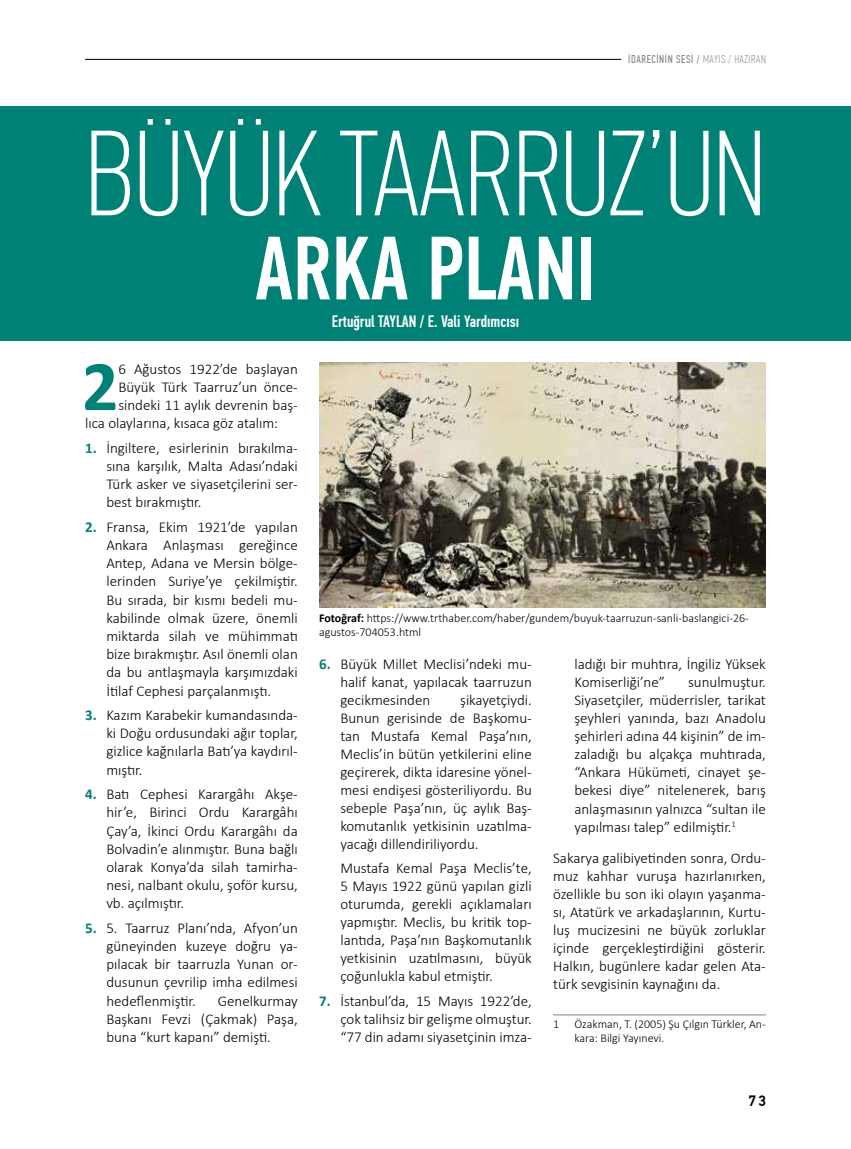
<style>
.page{position:relative;width:851px;height:1149px;background:#fff}
.page>*{position:absolute;margin:0;border:0;box-sizing:border-box;transform-origin:0 0}
.t1{font:100 121.5px "PF Din Text Comp Pro";color:#fff}
.t2{font:500 90px "PF Din Text Comp Pro";color:#fff}
.t3{font:700 71.7px "Calibri";color:#008176}
.t4{font:500 16.5px "PF Din Text Comp Pro";color:#fff}
.t5{font:300 15px/18.1px "Calibri";color:#000;text-align:justify}
.t6{font:500 15px "PF Din Text Pro";color:#000}
.t7{font:300 12px/13.5px "Calibri";color:#000}
.t8{font:11.25px "PF Din Text Comp Pro";letter-spacing:.055em;color:#808285}
.s1{font-weight:100}
.s2{font-weight:700;color:#008176}
.s3{font-weight:700}
</style>
<div class="page">
<hr style="left:85px;top:59px;width:536px;height:1px;background:#000">
<hr style="left:553px;top:1014px;width:212px;height:1px;background:#808285">
<div style="left:0;top:106px;width:850px;height:234px;background:#008176"></div>
<img style="left:319px;top:362px;width:446px;height:245px">
<p class="t8" style="left:628px;top:53px;width:139px">İDARECİNİN SESİ / <span class="s1">MAYIS / HAZİRAN</span></p>
<h1 class="t1" style="left:85px;top:104px;width:682px">BÜYÜK TAARRUZ’UN</h1>
<h2 class="t2" style="left:255px;top:216px;width:342px">ARKA PLANI</h2>
<h3 class="t3" style="left:82px;top:335px;width:38px">2</h3>
<p class="t5" style="left:118px;top:360px;width:181px">6 Ağustos 1922’de başlayan</p>
<p class="t5" style="left:118px;top:378px;width:181px">Büyük Türk Taarruz’un önce-</p>
<p class="t5" style="left:118px;top:396px;width:181px">sindeki 11 aylık devrenin baş-</p>
<p class="t5" style="left:85px;top:414px;width:195px">lıca olaylarına, kısaca göz atalım:</p>
<p class="t5" style="left:106px;top:438px;width:193px;text-indent:-21px"><span class="s2">1.</span> İngiltere, esirlerinin bırakılma&shy;sına karşılık, Malta Adası’ndaki Türk asker ve siyasetçilerini ser&shy;best bırakmıştır.</p>
<p class="t5" style="left:106px;top:517px;width:193px;text-indent:-21px"><span class="s2">2.</span> Fransa, Ekim 1921’de yapılan Ankara Anlaşması gereğince Antep, Adana ve Mersin bölge&shy;lerinden Suriye’ye çekilmiştir.<br>Bu sırada, bir kısmı bedeli mu&shy;kabilinde olmak üzere, önemli miktarda silah ve mühimmatı bize bırakmıştır. Asıl önemli olan da bu antlaşmayla karşımızdaki İtilaf Cephesi parçalanmıştı.</p>
<p class="t5" style="left:106px;top:705px;width:193px;text-indent:-21px"><span class="s2">3.</span> Kazım Karabekir kumandasında&shy;ki Doğu ordusundaki ağır toplar, gizlice kağnılarla Batı’ya kaydırıl&shy;mıştır.</p>
<p class="t5" style="left:106px;top:784px;width:193px;text-indent:-21px"><span class="s2">4.</span> Batı Cephesi Karargâhı Akşe&shy;hir’e, Birinci Ordu Karargâhı Çay’a, İkinci Ordu Karargâhı da Bolvadin’e alınmıştır. Buna bağlı olarak Konya’da silah tamirha&shy;nesi, nalbant okulu, şoför kursu, vb. açılmıştır.</p>
<p class="t5" style="left:106px;top:918px;width:193px;text-indent:-21px"><span class="s2">5.</span> 5. Taarruz Planı’nda, Afyon’un güneyinden kuzeye doğru ya&shy;pılacak bir taarruzla Yunan or&shy;dusunun çevrilip imha edilmesi hedeflenmiştir.</p>
<p class="t5" style="left:106px;top:991px;width:193px;text-indent:111px">Genelkurmay Başkanı Fevzi (Çakmak) Paşa, buna “kurt kapanı” demişti.</p>
<p class="t4" style="left:332px;top:311px;width:189px">Ertuğrul TAYLAN / E. Vali Yardımcısı</p>
<p class="t7" style="left:319px;top:610px;width:431px;line-height:14.4px"><span class="s3">Fotoğraf:</span> https://www.trthaber.com/haber/gundem/buyuk-taarruzun-sanli-baslangici-26- agustos-704053.html</p>
<p class="t5" style="left:340px;top:654px;width:193px;text-indent:-21px"><span class="s2">6.</span> Büyük Millet Meclisi’ndeki mu&shy;halif kanat, yapılacak taarruzun gecikmesinden</p>
<p class="t5" style="left:340px;top:690px;width:193px;text-indent:120px">şikayetçiydi.<br>Bunun gerisinde de Başkomu&shy;tan Mustafa Kemal Paşa’nın, Meclis’in bütün yetkilerini eline geçirerek, dikta idaresine yönel&shy;mesi endişesi gösteriliyordu. Bu sebeple Paşa’nın, üç aylık Baş&shy;komutanlık yetkisinin uzatılma&shy;yacağı dillendiriliyordu.</p>
<p class="t5" style="left:340px;top:858px;width:193px">Mustafa Kemal Paşa Meclis’te, 5 Mayıs 1922 günü yapılan gizli oturumda, gerekli açıklamaları yapmıştır. Meclis, bu kritik top&shy;lantıda, Paşa’nın Başkomutanlık yetkisinin uzatılmasını, büyük çoğunlukla kabul etmiştir.</p>
<p class="t5" style="left:340px;top:991px;width:193px;text-indent:-21px"><span class="s2">7.</span> İstanbul’da, 15 Mayıs 1922’de, çok talihsiz bir gelişme olmuştur. “77 din adamı siyasetçinin imza-</p>
<p class="t5" style="left:574px;top:654px;width:193px">ladığı bir muhtıra, İngiliz Yüksek<br>Komiserliği’ne”</p>
<p class="t5" style="left:574px;top:672px;width:193px;text-indent:114px">sunulmuştur.<br>Siyasetçiler, müderrisler, tarikat şeyhleri yanında, bazı Anadolu şehirleri adına 44 kişinin” de im&shy;zaladığı bu alçakça muhtırada, “Ankara Hükümeti, cinayet şe&shy;bekesi diye” nitelenerek, barış anlaşmasının yalnızca “sultan ile yapılması talep” edilmiştir.<sup>1</sup></p>
<p class="t5" style="left:553px;top:848px;width:214px">Sakarya galibiyetinden sonra, Ordu&shy;muz kahhar vuruşa hazırlanırken, özellikle bu son iki olayın yaşanma&shy;sı, Atatürk ve arkadaşlarının, Kurtu&shy;luş mucizesini ne büyük zorluklar içinde gerçekleştirdiğini gösterir.<br>Halkın, bugünlere kadar gelen Ata&shy;türk sevgisinin kaynağını da.</p>
<p class="t7" style="left:553px;top:1017px;width:8px">1</p>
<p class="t7" style="left:574px;top:1017px;width:193px">Özakman, T. (2005) Şu Çılgın Türkler, An&shy;kara: Bilgi Yayınevi.</p>
<p class="t6" style="left:748px;top:1091px;width:19px">73</p>
</div>
